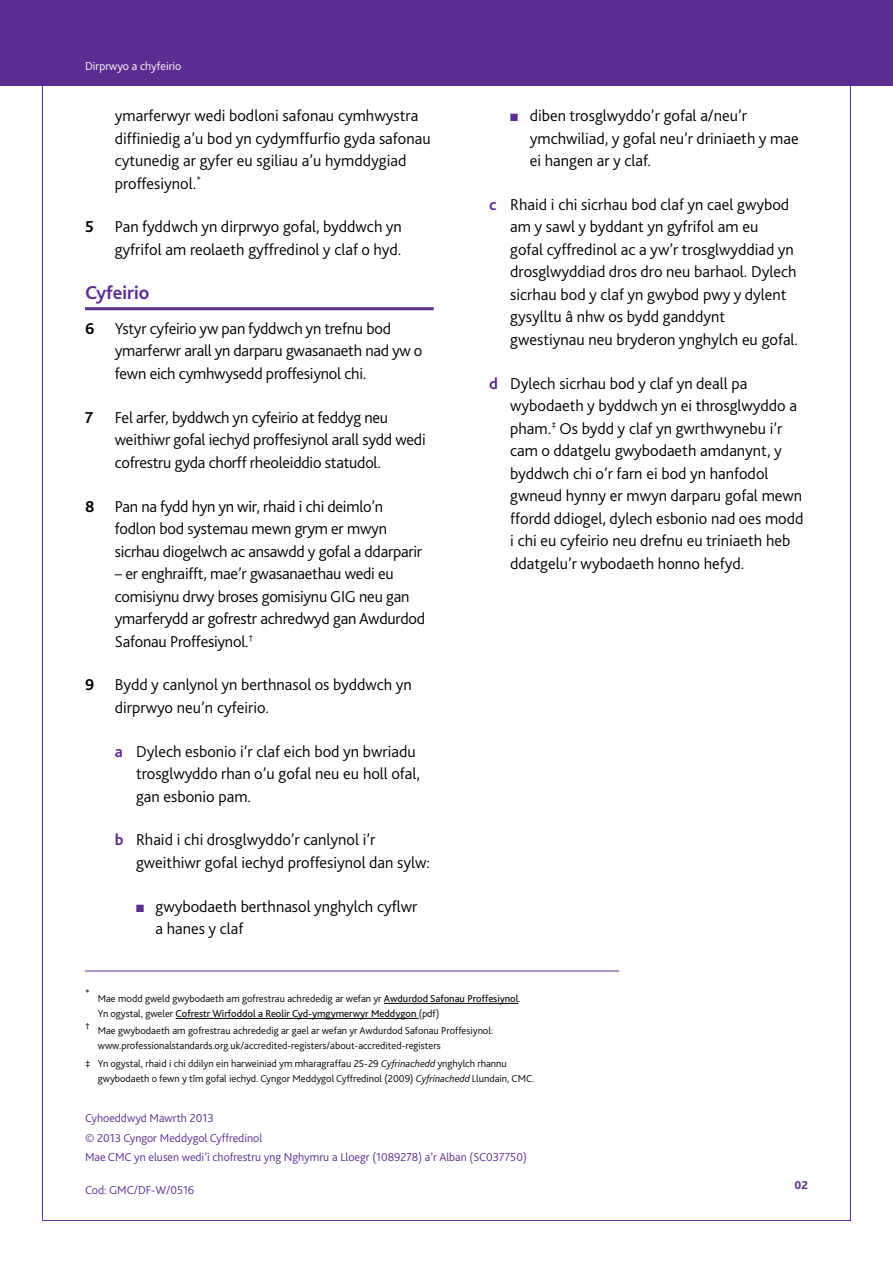
<style>
.page{position:relative;width:893px;height:1263px;background:#fff}
.page>*{position:absolute;margin:0;border:0;box-sizing:border-box;transform-origin:0 0}
.t1{font:700 19.5px "Bliss 2";color:#5c2d91}
.t2{font:300 16.5px/22.5px "Bliss 2";color:#000}
.t3{font:700 16.5px "Bliss 2";color:#000}
.t4{font:300 12px/19.5px "Bliss 2";color:#5c2d91}
.t5{font:300 12px "Bliss 2";color:#fff}
.t6{font:800 12px "Bliss 2";color:#5c2d91}
.t7{font:300 10.5px/15px "Bliss 2";color:#000}
.t8{font:300 9.6px "Bliss 2";color:#000}
.s1{font-weight:700}
.s2{font-weight:700;color:#5c2d91}
.s3{color:#5c2d91}
.s4{font-weight:400}
.s5{font-style:italic}
</style>
<div class="page">
<div style="left:0;top:0;width:893px;height:85px;background:#5c2d91"></div>
<hr style="left:85px;top:971px;width:534px;height:1px;background:#5c2d91">
<hr style="left:85px;top:307px;width:349px;height:3px;background:#5c2d91">
<hr style="left:384px;top:1003px;width:134px;height:1px;background:#000">
<hr style="left:176px;top:1018px;width:243px;height:1px;background:#000">
<p class="t5" style="left:85px;top:59px;width:98px">Dirprwyo a chyfeirio</p>
<p class="t2" style="left:115px;top:104px;width:317px">ymarferwyr wedi bodloni safonau cymhwystra diffniedig a’u bod yn cydymffurfo gyda safonau cytunedig ar gyfer eu sgiliau a’u hymddygiad proffesiynol.<sup>*</sup></p>
<p class="t2" style="left:115px;top:215px;width:289px">Pan fyddwch yn dirprwyo gofal, byddwch yn gyfrifol am reolaeth gyffredinol y claf o hyd.</p>
<h2 class="t1" style="left:85px;top:280px;width:66px">Cyfeirio</h2>
<p class="t2" style="left:115px;top:317px;width:309px;text-indent:-30px"><span class="s1">6</span> Ystyr cyfeirio yw pan fyddwch yn trefnu bod ymarferwr arall yn darparu gwasanaeth nad yw o fewn eich cymhwysedd proffesiynol chi.</p>
<p class="t3" style="left:85px;top:407px;width:10px">7</p>
<p class="t2" style="left:115px;top:406px;width:312px">Fel arfer, byddwch yn cyfeirio at feddyg neu weithiwr gofal iechyd proffesiynol arall sydd wedi cofrestru gyda chorff rheoleiddio statudol.</p>
<p class="t2" style="left:115px;top:494px;width:309px;text-indent:-30px"><span class="s1">8</span> Pan na fydd hyn yn wir, rhaid i chi deimlo’n fodlon bod systemau mewn grym er mwyn sicrhau diogelwch ac ansawdd y gofal a ddarparir</p>
<p class="t2" style="left:115px;top:562px;width:312px">– er enghraifft, mae’r gwasanaethau wedi eu comisiynu drwy broses gomisiynu GIG neu gan ymarferydd ar gofrestr achredwyd gan Awdurdod Safonau Proffesiynol.<sup>†</sup></p>
<p class="t2" style="left:115px;top:673px;width:298px;text-indent:-30px"><span class="s1">9</span> Bydd y canlynol yn berthnasol os byddwch yn dirprwyo neu’n cyfeirio.</p>
<p class="t2" style="left:136px;top:739px;width:285px;text-indent:-21px"><span class="s2">a</span> Dylech esbonio i’r claf eich bod yn bwriadu trosglwyddo rhan o’u gofal neu eu holl ofal, gan esbonio pam.</p>
<p class="t2" style="left:136px;top:828px;width:295px;text-indent:-21px"><span class="s2">b</span> Rhaid i chi drosglwyddo’r canlynol i’r gweithiwr gofal iechyd proffesiynol dan sylw:</p>
<p class="t2" style="left:156px;top:894px;width:263px;text-indent:-19px"><span class="s3">■</span> gwybodaeth berthnasol ynghylch cyfwr a hanes y claf</p>
<p class="t3" style="left:85px;top:217px;width:10px">5</p>
<p class="t2" style="left:530px;top:104px;width:270px;text-indent:-19px"><span class="s3">■</span> diben trosglwyddo’r gofal a/neu’r ymchwiliad, y gofal neu’r driniaeth y mae ei hangen ar y claf.</p>
<p class="t2" style="left:510px;top:193px;width:289px;text-indent:-21px"><span class="s2">c</span> Rhaid i chi sicrhau bod claf yn cael gwybod am y sawl y byddant yn gyfrifol am eu<br>gofal cyffredinol ac a yw’r trosglwyddiad yn drosglwyddiad dros dro neu barhaol. Dylech sicrhau bod y claf yn gwybod pwy y dylent gysylltu â nhw os bydd ganddynt gwestiynau neu bryderon ynghylch eu gofal.</p>
<p class="t2" style="left:510px;top:372px;width:295px;text-indent:-21px"><span class="s2">d</span> Dylech sicrhau bod y claf yn deall pa wybodaeth y byddwch yn ei throsglwyddo a pham.<sup>‡</sup> Os bydd y claf yn gwrthwynebu i’r cam o ddatgelu gwybodaeth amdanynt, y byddwch chi o’r farn ei bod yn hanfodol gwneud hynny er mwyn darparu gofal mewn ffordd ddiogel, dylech esbonio nad oes modd i chi eu cyfeirio neu drefnu eu triniaeth heb ddatgelu’r wybodaeth honno hefyd.</p>
<p class="t8" style="left:85px;top:987px;width:6px">*</p>
<p class="t7" style="left:98px;top:990px;width:424px">Mae modd gweld gwybodaeth am gofrestrau achrededig ar wefan yr <span class="s4">Awdurdod Safonau Proffesiynol</span>.<br>Yn ogystal, gweler <span class="s4">Cofrestr Wirfoddol a Reolir Cyd-ymgymerwyr Meddygon</span> (pdf)</p>
<p class="t8" style="left:85px;top:1020px;width:6px">†</p>
<p class="t7" style="left:98px;top:1023px;width:397px">Mae gwybodaeth am gofrestrau achrededig ar gael ar wefan yr Awdurdod Safonau Proffesiynol: www.professionalstandards.org.uk/accredited-registers/about-accredited-registers</p>
<p class="t7" style="left:98px;top:1056px;width:438px;text-indent:-13px">‡ Yn ogystal, rhaid i chi ddilyn ein harweiniad ym mharagraffau 25-29 <span class="s5">Cyfrinachedd</span> ynghylch rhannu gwybodaeth o fewn y tîm gofal iechyd. Cyngor Meddygol Cyffredinol (2009) <span class="s5">Cyfrinachedd</span> Llundain, CMC.</p>
<p class="t4" style="left:85px;top:1108px;width:443px">Cyhoeddwyd Mawrth 2013<br>© 2013 Cyngor Meddygol Cyffredinol<br>Mae CMC yn elusen wedi’i chofrestru yng Nghymru a Lloegr (1089278) a’r Alban (SC037750)</p>
<p class="t4" style="left:85px;top:1179px;width:111px">Cod: GMC/DF-W/0516</p>
<p class="t6" style="left:794px;top:1177px;width:15px">02</p>
</div>
